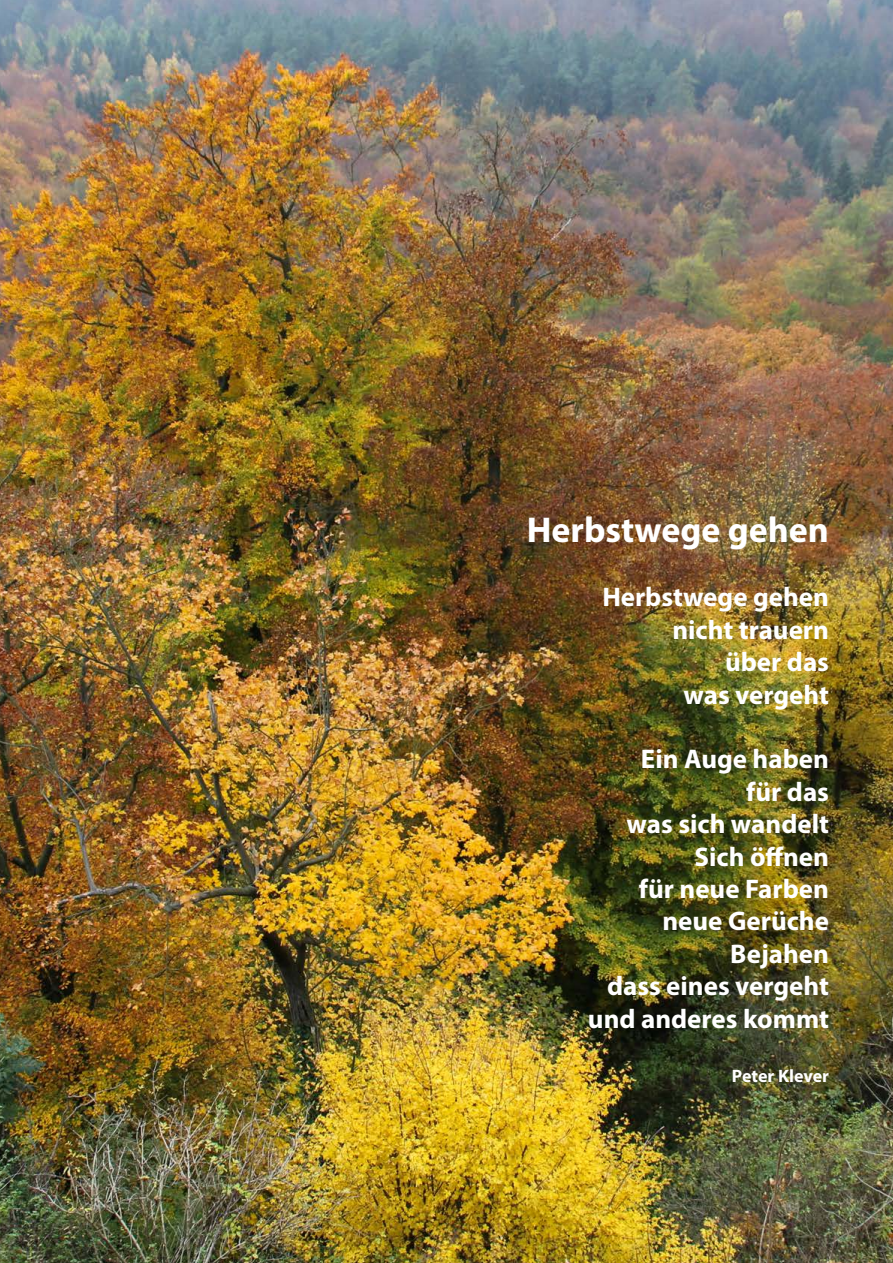
<style>
.page{position:relative;width:893px;height:1263px;background:#fff}
.page>*{position:absolute;margin:0;border:0;box-sizing:border-box;transform-origin:0 0}
.t1{font:700 36px "Myriad Pro";color:#fff}
.t2{font:700 27px/32.4px "Myriad Pro";color:#fff;text-align:right}
.t3{font:700 18px "Myriad Pro";color:#fff}
</style>
<div class="page">
<img style="left:0;top:0;width:893px;height:1263px">
<h1 class="t1" style="left:527px;top:506px;width:304px">Herbstwege gehen</h1>
<p class="t2" style="left:602px;top:580px;width:228px">Herbstwege gehen nicht trauern<br>über das<br>was vergeht</p>
<p class="t2" style="left:588px;top:742px;width:243px">Ein Auge haben<br>für das<br>was sich wandelt<br>Sich öffnen<br>für neue Farben neue Gerüche<br>Bejahen<br>dass eines vergeht und anderes kommt</p>
<p class="t3" style="left:732px;top:1064px;width:99px">Peter Klever</p>
</div>
